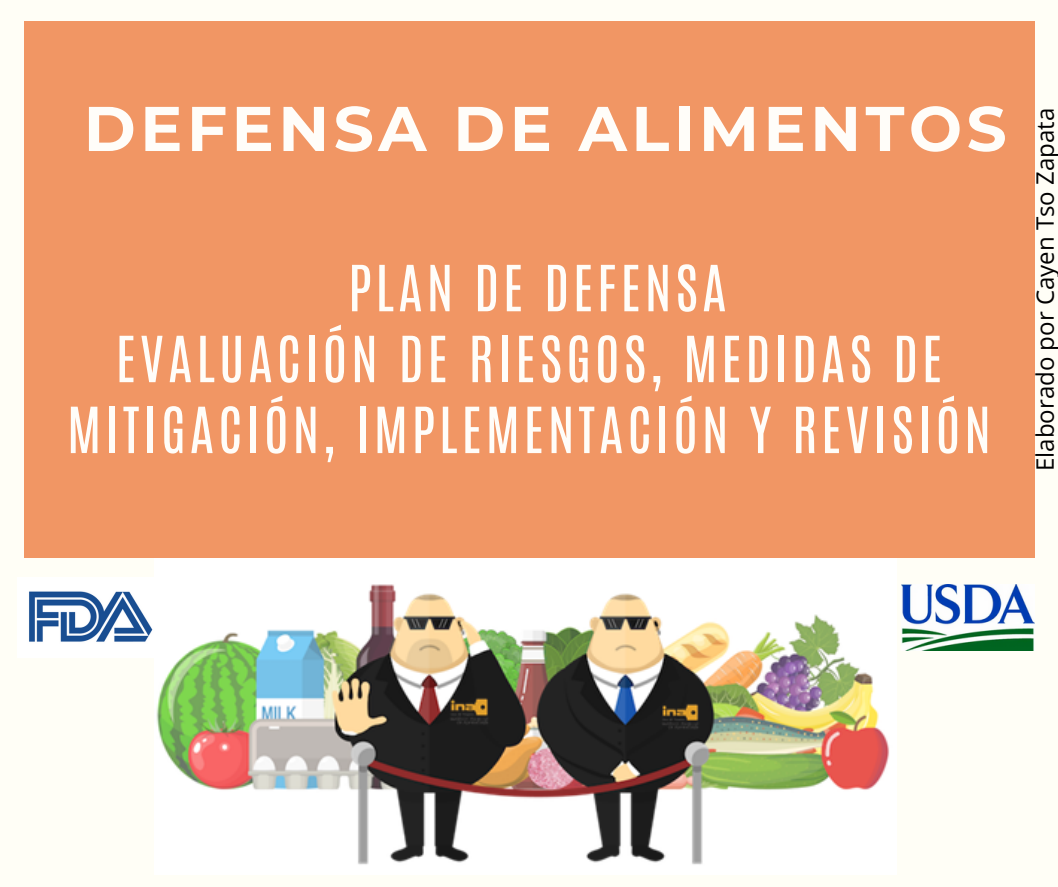
<style>
.page{position:relative;width:1058px;height:887px;background:#fff}
.page>*{position:absolute;margin:0;border:0;box-sizing:border-box;transform-origin:0 0}
.t1{font:700 63px "Montserrat";letter-spacing:.07em;color:#fffdf9}
.t2{font:54px/70.8px "Antonio";letter-spacing:.07em;color:#fffdf9;text-align:center}
.t3{font:24px "Open Sans";color:#000}
</style>
<div class="page">
<div style="left:0;top:0;width:1058px;height:886px;background:#fffef6"></div>
<div style="left:24px;top:21px;width:1010px;height:536px;background:#f19664"></div>
<img style="left:156px;top:584px;width:733px;height:281px">
<img style="left:29px;top:584px;width:131px;height:74px">
<img style="left:901px;top:584px;width:133px;height:67px">
<p class="t1" style="left:84px;top:90px;width:924px">DEFENSA DE ALIMENTOS</p>
<p class="t3" style="left:1028px;top:471px;width:365px;rotate:-90deg">Elaborado por Cayen Tso Zapata</p>
<p class="t2" style="left:67px;top:253px;width:925px">PLAN DE DEFENSA<br>EVALUACIÓN DE RIESGOS, MEDIDAS DE<br>MITIGACIÓN, IMPLEMENTACIÓN Y REVISIÓN</p>
</div>
